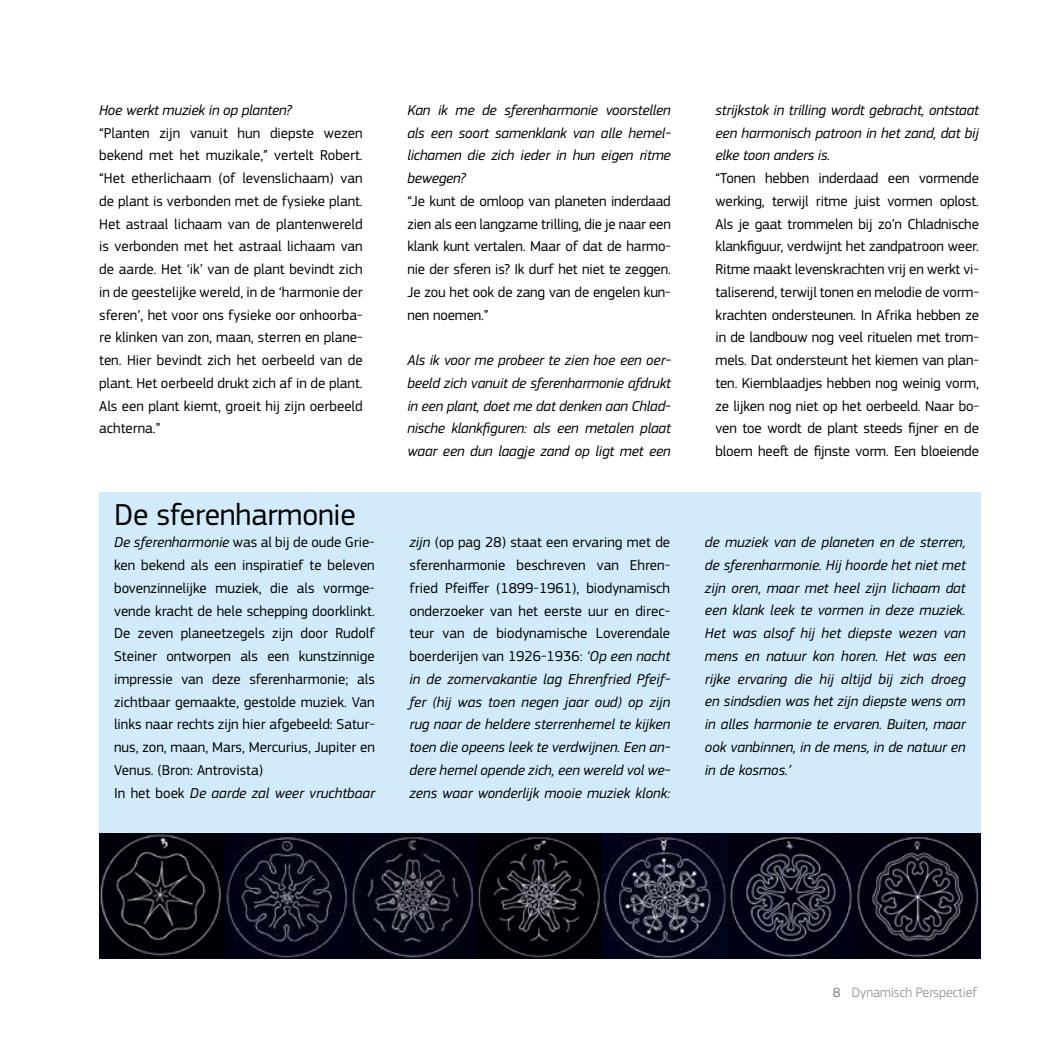
<style>
.page{position:relative;width:1042px;height:1042px;background:#fff}
.page>*{position:absolute;margin:0;border:0;box-sizing:border-box;transform-origin:0 0}
.t1{font:31.5px "PF Square Sans Pro";letter-spacing:-.01em;color:#000}
.t2{font:14.88px/22.8px "PF Square Sans Pro";color:#000;text-align:justify}
.t3{font:italic 14.88px/22.8px "PF Square Sans Pro";letter-spacing:-.01em;color:#000;text-align:justify}
.t4{font:300 14px "PF Square Sans Pro";color:#818383}
.s1{font-style:italic}
.s2{font-style:normal}
.s3{font-weight:400}
</style>
<div class="page">
<div style="left:99px;top:492px;width:881px;height:465px;background:#d2ebfa"></div>
<img style="left:99px;top:833px;width:881px;height:126px">
<p class="t3" style="left:99px;top:99px;width:194px">Hoe werkt muziek in op planten?</p>
<p class="t2" style="left:99px;top:122px;width:265px">“Planten zijn vanuit hun diepste wezen bekend met het muzikale,” vertelt Robert. “Het etherlichaam (of levenslichaam) van de plant is verbonden met de fysieke plant.<br>Het astraal lichaam van de plantenwereld is verbonden met het astraal lichaam van de aarde. Het ‘ik’ van de plant bevindt zich in de geestelijke wereld, in de ‘harmonie der sferen’, het voor ons fysieke oor onhoorba&shy;re klinken van zon, maan, sterren en plane&shy;ten. Hier bevindt zich het oerbeeld van de plant. Het oerbeeld drukt zich af in de plant.<br>Als een plant kiemt, groeit hij zijn oerbeeld achterna.”</p>
<p class="t3" style="left:407px;top:99px;width:265px">Kan ik me de sferenharmonie voorstellen als een soort samenklank van alle hemel&shy;lichamen die zich ieder in hun eigen ritme bewegen?</p>
<p class="t2" style="left:407px;top:190px;width:265px">“Je kunt de omloop van planeten inderdaad zien als een langzame trilling, die je naar een klank kunt vertalen. Maar of dat de harmo&shy;nie der sferen is? Ik durf het niet te zeggen.<br>Je zou het ook de zang van de engelen kun&shy;nen noemen.”</p>
<p class="t3" style="left:407px;top:349px;width:265px">Als ik voor me probeer te zien hoe een oer&shy;beeld zich vanuit de sferenharmonie afdrukt in een plant, doet me dat denken aan Chlad&shy;nische klankfiguren: als een metalen plaat waar een dun laagje zand op ligt met een</p>
<p class="t3" style="left:715px;top:99px;width:265px">strijkstok in trilling wordt gebracht, ontstaat een harmonisch patroon in het zand, dat bij elke toon anders is.</p>
<p class="t2" style="left:715px;top:167px;width:265px">“Tonen hebben inderdaad een vormende werking, terwijl ritme juist vormen oplost.<br>Als je gaat trommelen bij zo’n Chladnische klankfiguur, verdwijnt het zandpatroon weer.<br>Ritme maakt levenskrachten vrij en werkt vi&shy;taliserend, terwijl tonen en melodie de vorm&shy;krachten ondersteunen. In Afrika hebben ze in de landbouw nog veel rituelen met trom&shy;mels. Dat ondersteunt het kiemen van plan&shy;ten. Kiemblaadjes hebben nog weinig vorm, ze lijken nog niet op het oerbeeld. Naar bo&shy;ven toe wordt de plant steeds fijner en de bloem heeft de fijnste vorm. Een bloeiende</p>
<h1 class="t1" style="left:114px;top:496px;width:243px">De sferenharmonie</h1>
<p class="t2" style="left:114px;top:531px;width:262px;text-align:left"><span class="s1">De sferenharmonie</span> was al bij de oude Grie&shy;ken bekend als een inspiratief te beleven bovenzinnelijke muziek, die als vormge&shy;vende kracht de hele schepping doorklinkt.<br>De zeven planeetzegels zijn door Rudolf Steiner ontworpen als een kunstzinnige impressie van deze sferenharmonie; als zichtbaar gemaakte, gestolde muziek. Van links naar rechts zijn hier afgebeeld: Satur&shy;nus, zon, maan, Mars, Mercurius, Jupiter en Venus. (Bron: Antrovista)<br>In het boek <span class="s1">De aarde zal weer vruchtbaar</span></p>
<p class="t3" style="left:409px;top:531px;width:262px">zijn <span class="s2">(op pag 28) staat een ervaring met de sferenharmonie beschreven van Ehren&shy;fried Pfeiffer (1899-1961), biodynamisch onderzoeker van het eerste uur en direc&shy;teur van de biodynamische Loverendale boerderijen van 1926-1936:</span> ‘Op een nacht in de zomervakantie lag Ehrenfried Pfeif&shy;fer (hij was toen negen jaar oud) op zijn rug naar de heldere sterrenhemel te kijken toen die opeens leek te verdwijnen. Een an&shy;dere hemel opende zich, een wereld vol we&shy;zens waar wonderlijk mooie muziek klonk:</p>
<p class="t3" style="left:705px;top:531px;width:262px">de muziek van de planeten en de sterren, de sferenharmonie. Hij hoorde het niet met zijn oren, maar met heel zijn lichaam dat een klank leek te vormen in deze muziek.<br>Het was alsof hij het diepste wezen van mens en natuur kon horen. Het was een rijke ervaring die hij altijd bij zich droeg en sindsdien was het zijn diepste wens om in alles harmonie te ervaren. Buiten, maar ook vanbinnen, in de mens, in de natuur en in de kosmos.’</p>
<p class="t4" style="left:833px;top:984px;width:146px"><span class="s3">8</span> Dynamisch Perspectief</p>
</div>
